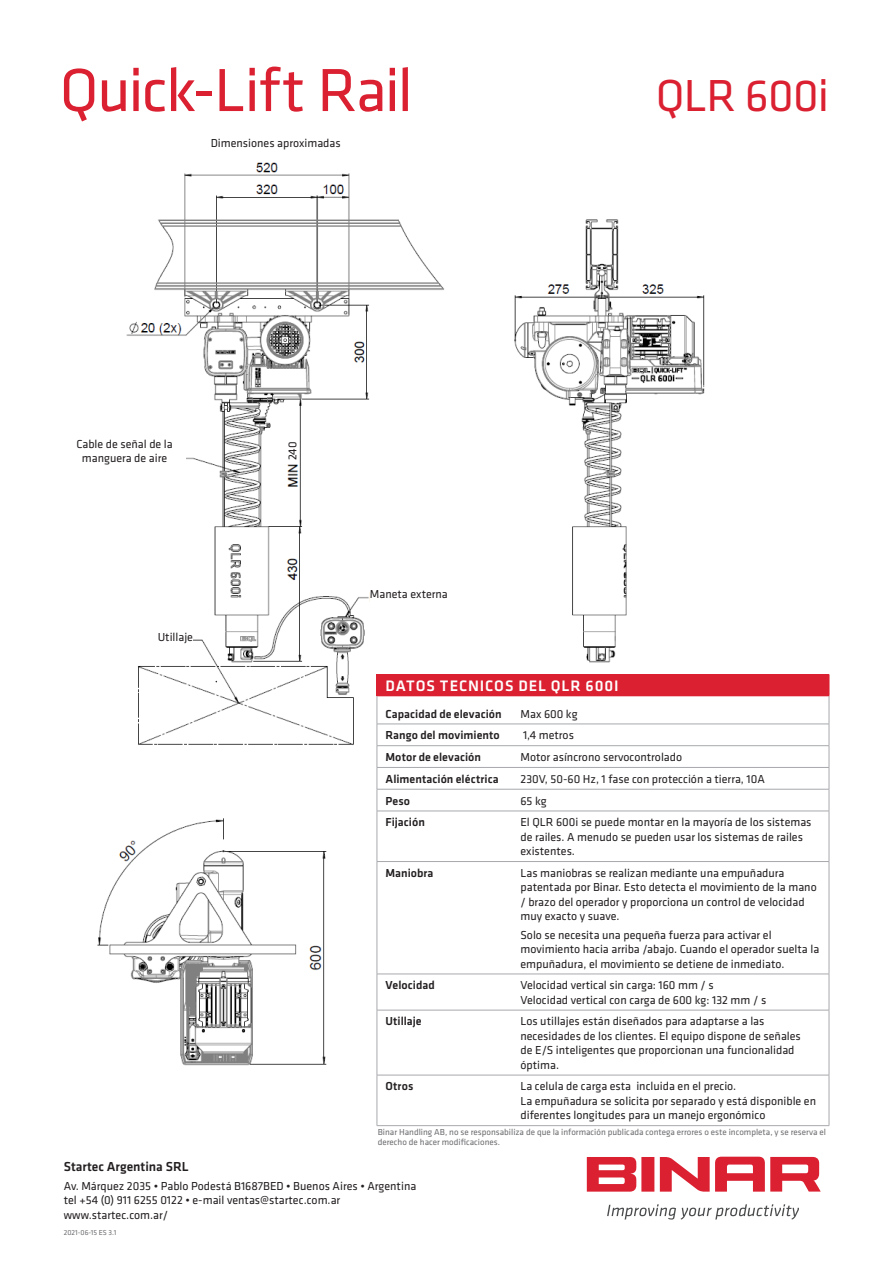
<style>
.page{position:relative;width:893px;height:1263px;background:#fff}
.page>*{position:absolute;margin:0;border:0;box-sizing:border-box;transform-origin:0 0}
.Title_Product_Page2{font:63px "Klavika";letter-spacing:-.025em;color:#da2031}
.Title_Product_Page2-2{font:46.5px "Klavika";letter-spacing:-.015em;color:#da2031}
.Table_Title{font:500 15.75px "Klavika";letter-spacing:.055em;color:#fff}
.Address_Head{font:500 13.5px "Klavika";color:#231f20}
.Table_Data{font:12px/14.4px "Klavika";color:#231f20}
.Address_Body{font:12px/14.4px "Klavika";color:#231f20}
.Table_Item{font:500 12px "Klavika";letter-spacing:.005em;color:#231f20}
.Description{font:12px/14.4px "Klavika";color:#231f20;text-align:center}
.Version{font:9px/10.8px "Klavika";color:#6c6d70}
.Version-2{font:7.5px "Klavika";color:#6c6d70}
</style>
<div class="page">
<img style="left:126px;top:162px;width:599px;height:595px">
<div style="left:287px;top:435px;width:12px;height:25px;background:#fff"></div>
<div style="left:641px;top:1157px;width:13px;height:34px;background:#da2031"></div>
<svg style="left:587px;top:1157px;width:50px;height:34px"></svg>
<svg style="left:660px;top:1157px;width:161px;height:34px"></svg>
<svg style="left:607px;top:1204px;width:192px;height:15px"></svg>
<img style="left:97px;top:791px;width:306px;height:315px">
<svg style="left:214px;top:679px;width:5px;height:5px"></svg>
<div style="left:377px;top:674px;width:452px;height:22px;background:#da2031"></div>
<hr style="left:377px;top:724px;width:135px;height:1px;background:#a8a9ad">
<hr style="left:512px;top:724px;width:317px;height:1px;background:#a8a9ad">
<hr style="left:377px;top:745px;width:135px;height:1px;background:#a8a9ad">
<hr style="left:512px;top:745px;width:317px;height:1px;background:#a8a9ad">
<hr style="left:377px;top:767px;width:135px;height:1px;background:#a8a9ad">
<hr style="left:512px;top:767px;width:317px;height:1px;background:#a8a9ad">
<hr style="left:377px;top:789px;width:135px;height:1px;background:#a8a9ad">
<svg style="left:377px;top:696px;width:1px;height:115px"></svg>
<hr style="left:512px;top:789px;width:317px;height:1px;background:#a8a9ad">
<svg style="left:829px;top:675px;width:1px;height:136px"></svg>
<hr style="left:377px;top:811px;width:135px;height:1px;background:#a8a9ad">
<hr style="left:377px;top:811px;width:1px;height:50px;background:#a8a9ad">
<hr style="left:512px;top:811px;width:317px;height:1px;background:#a8a9ad">
<hr style="left:829px;top:811px;width:1px;height:50px;background:#a8a9ad">
<hr style="left:377px;top:861px;width:135px;height:1px;background:#a8a9ad">
<hr style="left:377px;top:862px;width:1px;height:112px;background:#a8a9ad">
<hr style="left:512px;top:861px;width:317px;height:1px;background:#a8a9ad">
<hr style="left:829px;top:862px;width:1px;height:112px;background:#a8a9ad">
<hr style="left:377px;top:974px;width:135px;height:1px;background:#a8a9ad">
<hr style="left:377px;top:974px;width:1px;height:36px;background:#a8a9ad">
<hr style="left:512px;top:974px;width:317px;height:1px;background:#a8a9ad">
<hr style="left:829px;top:974px;width:1px;height:36px;background:#a8a9ad">
<hr style="left:377px;top:1010px;width:135px;height:1px;background:#a8a9ad">
<hr style="left:377px;top:1010px;width:1px;height:65px;background:#a8a9ad">
<hr style="left:512px;top:1010px;width:317px;height:1px;background:#a8a9ad">
<hr style="left:829px;top:1010px;width:1px;height:65px;background:#a8a9ad">
<hr style="left:377px;top:1075px;width:135px;height:1px;background:#a8a9ad">
<hr style="left:377px;top:1075px;width:1px;height:50px;background:#a8a9ad">
<hr style="left:512px;top:1075px;width:317px;height:1px;background:#a8a9ad">
<hr style="left:829px;top:1075px;width:1px;height:50px;background:#a8a9ad">
<hr style="left:377px;top:1125px;width:135px;height:1px;background:#a8a9ad">
<hr style="left:512px;top:1125px;width:317px;height:1px;background:#a8a9ad">
<div style="left:64px;top:438px;width:121px;height:37px;background:#fff"></div>
<div style="left:370px;top:589px;width:164px;height:17px;background:#fff"></div>
<div style="left:79px;top:631px;width:114px;height:17px;background:#fff"></div>
<p class="Title_Product_Page2" style="left:60px;top:56px;width:355px">Quick-Lift Rail</p>
<p class="Description" style="left:211px;top:136px;width:132px">Dimensiones aproximadas</p>
<p class="Description" style="left:76px;top:437px;width:98px">Cable de señal de la manguera de aire</p>
<p class="Description" style="left:158px;top:629px;width:37px">Utillaje</p>
<p class="Description" style="left:285px;top:460px;width:20px;rotate:-90deg">240</p>
<p class="Description" style="left:370px;top:587px;width:79px">Maneta externa</p>
<p class="Title_Product_Page2-2" style="left:656px;top:70px;width:175px">QLR 600i</p>
<p class="Table_Title" style="left:385px;top:677px;width:235px">DATOS TECNICOS DEL QLR 600I</p>
<p class="Table_Item" style="left:385px;top:707px;width:118px">Capacidad de elevación</p>
<p class="Table_Data" style="left:520px;top:707px;width:59px">Max 600 kg</p>
<p class="Table_Item" style="left:385px;top:729px;width:116px">Rango del movimiento</p>
<p class="Table_Data" style="left:523px;top:728px;width:52px">1,4 metros</p>
<p class="Table_Item" style="left:385px;top:750px;width:97px">Motor de elevación</p>
<p class="Table_Data" style="left:520px;top:750px;width:163px">Motor asíncrono servocontrolado</p>
<p class="Table_Item" style="left:385px;top:772px;width:115px">Alimentación eléctrica</p>
<p class="Table_Data" style="left:520px;top:772px;width:246px">230V, 50-60 Hz, 1 fase con protección a tierra, 10A</p>
<p class="Table_Item" style="left:385px;top:794px;width:26px">Peso</p>
<p class="Table_Data" style="left:520px;top:794px;width:28px">65 kg</p>
<p class="Table_Item" style="left:385px;top:816px;width:41px">Fijación</p>
<p class="Table_Data" style="left:520px;top:815px;width:293px">El QLR 600i se puede montar en la mayoría de los sistemas de railes. A menudo se pueden usar los sistemas de railes existentes.</p>
<p class="Table_Item" style="left:385px;top:866px;width:50px">Maniobra</p>
<p class="Table_Data" style="left:520px;top:866px;width:298px">Las maniobras se realizan mediante una empuñadura patentada por Binar. Esto detecta el movimiento de la mano / brazo del operador y proporciona un control de velocidad muy exacto y suave.</p>
<p class="Table_Data" style="left:520px;top:928px;width:300px">Solo se necesita una pequeña fuerza para activar el movimiento hacia arriba /abajo. Cuando el operador suelta la empuñadura, el movimiento se detiene de inmediato.</p>
<p class="Table_Item" style="left:385px;top:979px;width:51px">Velocidad</p>
<p class="Table_Data" style="left:520px;top:978px;width:247px">Velocidad vertical sin carga: 160 mm / s<br>Velocidad vertical con carga de 600 kg: 132 mm / s</p>
<p class="Table_Item" style="left:385px;top:1015px;width:38px">Utillaje</p>
<p class="Table_Data" style="left:520px;top:1014px;width:282px">Los utillajes están diseñados para adaptarse a las necesidades de los clientes. El equipo dispone de señales de E/S inteligentes que proporcionan una funcionalidad óptima.</p>
<p class="Table_Item" style="left:385px;top:1080px;width:30px">Otros</p>
<p class="Table_Data" style="left:520px;top:1079px;width:297px">La celula de carga esta incluida en el precio.<br>La empuñadura se solicita por separado y está disponible en diferentes longitudes para un manejo ergonómico</p>
<p class="Version" style="left:378px;top:1126px;width:450px">Binar Handling AB, no se responsabiliza de que la información publicada contega errores o este incompleta, y se reserva el derecho de hacer modificaciones.</p>
<p class="Address_Head" style="left:64px;top:1159px;width:126px">Startec Argentina SRL</p>
<p class="Address_Body" style="left:64px;top:1179px;width:354px">Av. Márquez 2035 • Pablo Podestá B1687BED • Buenos Aires • Argentina tel +54 (0) 911 6255 0122 • e-mail ventas@startec.com.ar www.startec.com.ar/</p>
<p class="Version-2" style="left:64px;top:1228px;width:54px">2021-06-15 ES 3.1</p>
</div>
